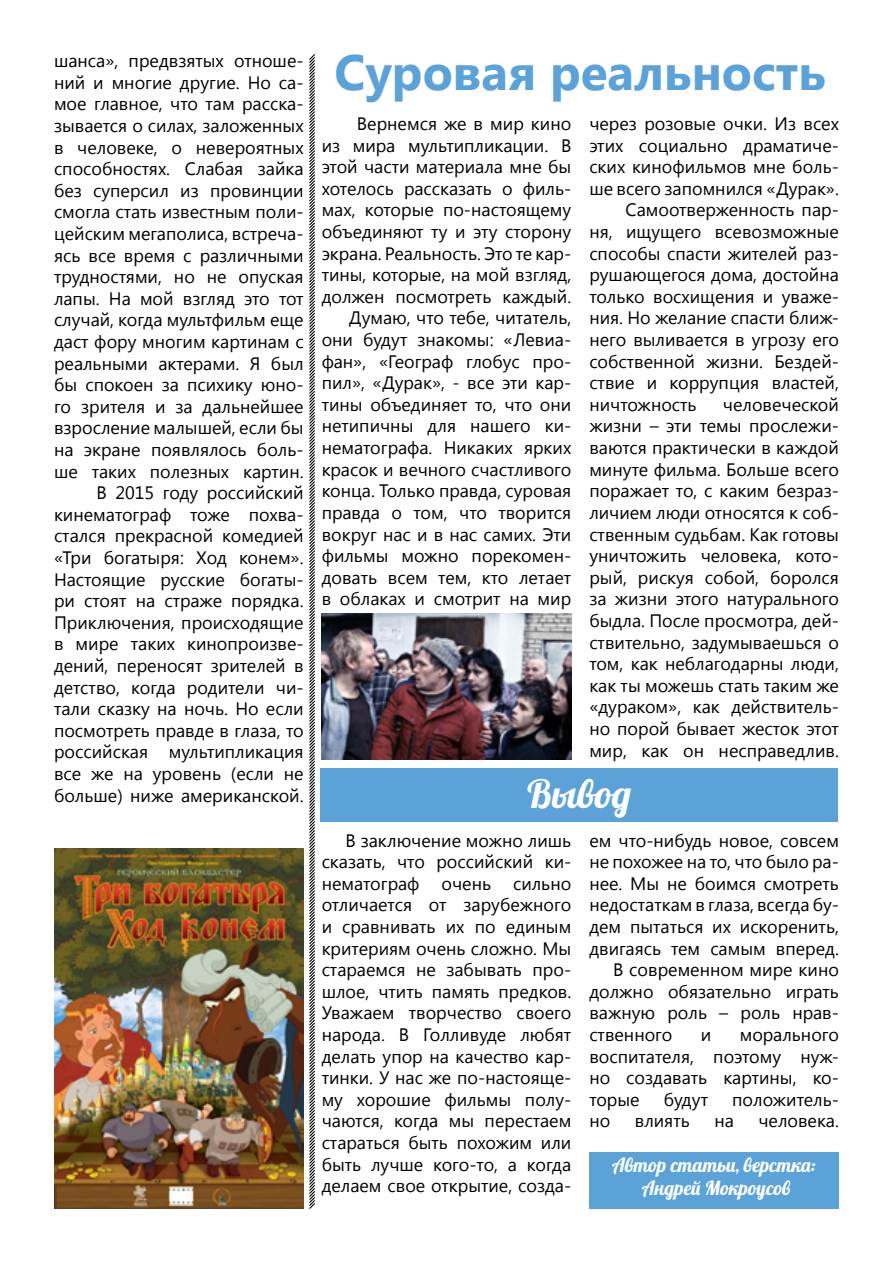
<style>
.page{position:relative;width:893px;height:1263px;background:#fff}
.page>*{position:absolute;margin:0;border:0;box-sizing:border-box;transform-origin:0 0}
.t1{font:700 49.5px "Segoe UI";color:#5aa2d8}
.t2{font:39px "Lobster";color:#fff}
.t3{font:19.5px/23.4px "Lobster";color:#fff;text-align:center}
.t4{font:18px/21.6px "Segoe UI";color:#000;text-align:justify}
</style>
<div class="page">
<img style="left:54px;top:848px;width:250px;height:360px">
<svg style="left:309px;top:54px;width:6px;height:1155px;background:#8a8a8a"></svg>
<div style="left:321px;top:769px;width:517px;height:53px;background:#5aa2d8"></div>
<div style="left:589px;top:1152px;width:250px;height:57px;background:#5aa2d8"></div>
<img style="left:322px;top:613px;width:249px;height:147px">
<p class="t4" style="left:54px;top:49px;width:251px;text-align:right">шанса», предвзятых отноше&shy;ний и многие другие. Но са&shy;мое главное, что там расска&shy;зывается о силах, заложенных в человеке, о невероятных способностях. Слабая зайка без суперсил из провинции смогла стать известным поли&shy;цейским мегаполиса, встреча&shy;ясь все время с различными трудностями, но не опуская лапы. На мой взгляд это тот случай, когда мультфильм еще даст фору многим картинам с реальными актерами. Я был бы спокоен за психику юно&shy;го зрителя и за дальнейшее взросление малышей, если бы на экране появлялось боль&shy;ше таких полезных картин.<br>В 2015 году российский кинематограф тоже похва&shy;стался прекрасной комедией «Три богатыря: Ход конем».<br>Настоящие русские богаты&shy;ри стоят на страже порядка.<br>Приключения, происходящие в мире таких кинопроизве&shy;дений, переносят зрителей в детство, когда родители чи&shy;тали сказку на ночь. Но если посмотреть правде в глаза, то российская мультипликация все же на уровень (если не больше) ниже американской.</p>
<h1 class="t1" style="left:334px;top:37px;width:493px">Суровая реальность</h1>
<p class="t4" style="left:322px;top:112px;width:251px;text-align:right">Вернемся же в мир кино<br>из мира мультипликации. В этой части материала мне бы хотелось рассказать о филь&shy;мах, которые по-настоящему объединяют ту и эту сторону экрана. Реальность. Это те кар&shy;тины, которые, на мой взгляд, должен посмотреть каждый.<br>Думаю, что тебе, читатель, они будут знакомы: «Левиа&shy;фан», «Географ глобус про&shy;пил», «Дурак», - все эти кар&shy;тины объединяет то, что они нетипичны для нашего ки&shy;нематографа. Никаких ярких красок и вечного счастливого конца. Только правда, суровая правда о том, что творится вокруг нас и в нас самих. Эти фильмы можно порекомен&shy;довать всем тем, кто летает в облаках и смотрит на мир</p>
<p class="t4" style="left:589px;top:112px;width:251px">через розовые очки. Из всех</p>
<p class="t4" style="left:589px;top:134px;width:251px">этих социально драматиче-</p>
<p class="t4" style="left:589px;top:155px;width:251px">ских кинофильмов мне боль-</p>
<p class="t4" style="left:589px;top:177px;width:251px">ше всего запомнился «Дурак».</p>
<p class="t4" style="left:626px;top:198px;width:215px">Самоотверженность пар-</p>
<p class="t4" style="left:589px;top:220px;width:251px">ня, ищущего всевозможные</p>
<p class="t4" style="left:589px;top:242px;width:251px">способы спасти жителей раз-</p>
<p class="t4" style="left:589px;top:263px;width:251px">рушающегося дома, достойна</p>
<p class="t4" style="left:589px;top:285px;width:251px">только восхищения и уваже-</p>
<p class="t4" style="left:589px;top:306px;width:251px">ния. Но желание спасти ближ-</p>
<p class="t4" style="left:589px;top:328px;width:251px">него выливается в угрозу его</p>
<p class="t4" style="left:589px;top:350px;width:251px">собственной жизни. Бездей-</p>
<p class="t4" style="left:589px;top:371px;width:251px">ствие и коррупция властей,</p>
<p class="t4" style="left:589px;top:393px;width:109px">ничтожность</p>
<p class="t4" style="left:589px;top:393px;width:251px;text-indent:134px">человеческой жизни – эти темы прослежи&shy;ваются практически в каждой минуте фильма. Больше всего поражает то, с каким безраз&shy;личием люди относятся к соб&shy;ственным судьбам. Как готовы уничтожить человека, кото&shy;рый, рискуя собой, боролся за жизни этого натурального быдла. После просмотра, дей&shy;ствительно, задумываешься о том, как неблагодарны люди, как ты можешь стать таким же «дураком», как действитель&shy;но порой бывает жесток этот мир, как он несправедлив.</p>
<h2 class="t2" style="left:527px;top:769px;width:106px">Вывод</h2>
<p class="t4" style="left:322px;top:829px;width:251px;text-indent:24px">В заключение можно лишь сказать, что российский ки&shy;нематограф очень сильно отличается от зарубежного и сравнивать их по единым критериям очень сложно. Мы стараемся не забывать про&shy;шлое, чтить память предков.<br>Уважаем творчество своего народа. В Голливуде любят делать упор на качество кар&shy;тинки. У нас же по-настояще&shy;му хорошие фильмы полу&shy;чаются, когда мы перестаем стараться быть похожим или быть лучше кого-то, а когда делаем свое открытие, созда-</p>
<p class="t4" style="left:589px;top:829px;width:251px">ем что-нибудь новое, совсем</p>
<p class="t4" style="left:589px;top:850px;width:251px">не похожее на то, что было ра-</p>
<p class="t4" style="left:589px;top:872px;width:251px">нее. Мы не боимся смотреть</p>
<p class="t4" style="left:589px;top:893px;width:251px">недостаткам в глаза, всегда бу-</p>
<p class="t4" style="left:589px;top:915px;width:251px">дем пытаться их искоренить,</p>
<p class="t4" style="left:589px;top:937px;width:251px">двигаясь тем самым вперед.</p>
<p class="t4" style="left:613px;top:958px;width:227px">В современном мире кино</p>
<p class="t4" style="left:589px;top:980px;width:251px">должно обязательно играть</p>
<p class="t4" style="left:589px;top:1001px;width:251px">важную роль – роль нрав-</p>
<p class="t4" style="left:589px;top:1023px;width:85px">ственного</p>
<p class="t4" style="left:701px;top:1023px;width:12px">и</p>
<p class="t4" style="left:589px;top:1023px;width:251px;text-indent:150px">морального воспитателя, поэтому нуж&shy;но создавать картины, ко&shy;торые</p>
<p class="t4" style="left:664px;top:1088px;width:46px">будут</p>
<p class="t4" style="left:732px;top:1088px;width:108px">положитель-</p>
<p class="t4" style="left:589px;top:1109px;width:22px">но</p>
<p class="t4" style="left:635px;top:1109px;width:56px">влиять</p>
<p class="t4" style="left:714px;top:1109px;width:21px">на</p>
<p class="t4" style="left:758px;top:1109px;width:82px">человека.</p>
<p class="t3" style="left:612px;top:1153px;width:205px">Автор статьи, верстка:<br>Андрей Мокроусов</p>
</div>
